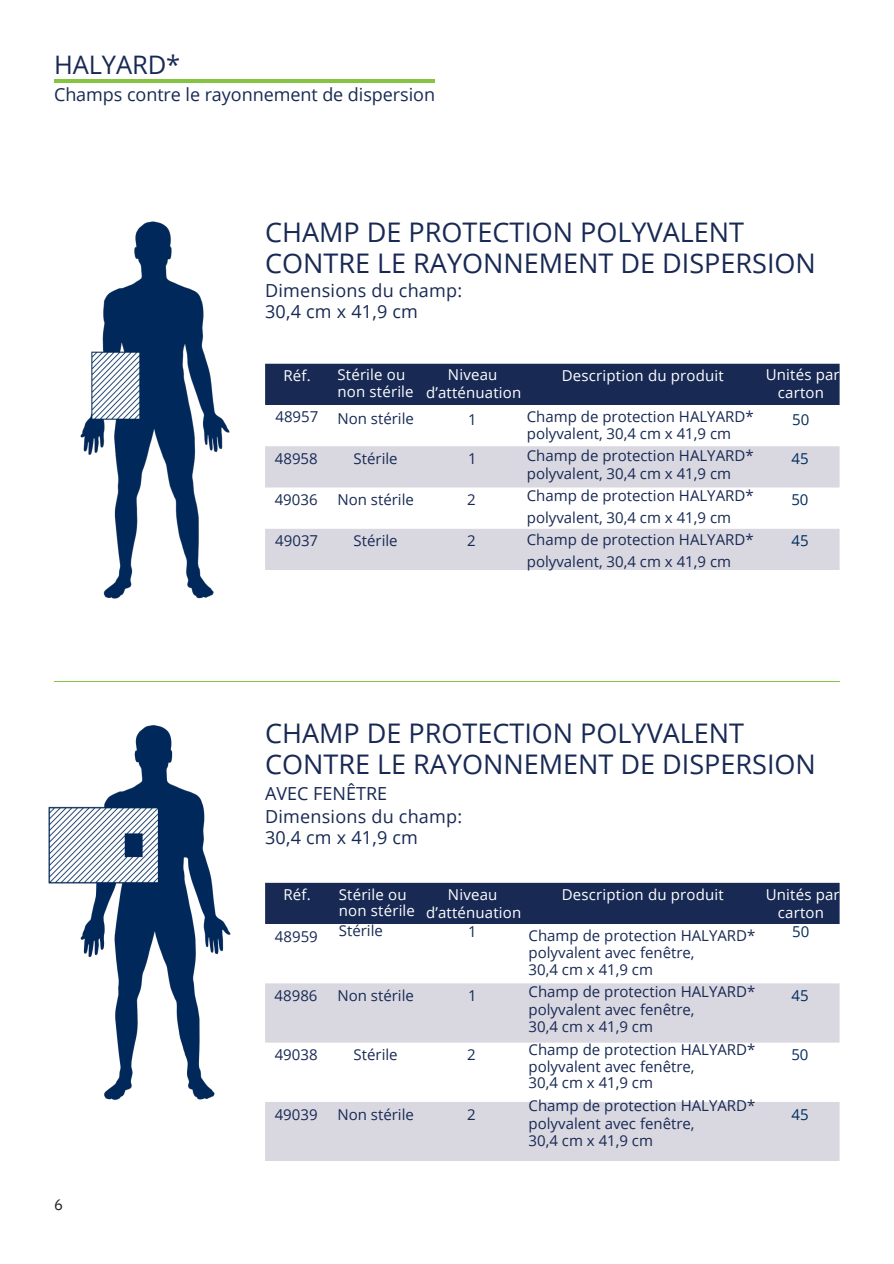
<style>
.page{position:relative;width:894px;height:1264px;background:#fff}
.page>*{position:absolute;margin:0;border:0;box-sizing:border-box;transform-origin:0 0}
.t1{font:27px/31.5px "Open Sans";color:#182954}
.t2{font:25.5px "Open Sans";letter-spacing:-.005em;color:#182954}
.t3{font:18px/21.9px "Open Sans";color:#182954}
.t4{font:15px/16.8px "Open Sans";color:#182954}
.t5{font:15px/18px "Open Sans";letter-spacing:.01em;color:#fff;text-align:center}
.t6{font:15px "Open Sans";color:#002c5c}
.t7{font:15px "IBM Plex Sans";color:#231f20}
</style>
<div class="page">
<img style="left:48px;top:725px;width:183px;height:375px">
<img style="left:80px;top:221px;width:150px;height:378px">
<hr style="left:54px;top:680px;width:785px;height:1px;background:#85c442">
<hr style="left:54px;top:79px;width:380px;height:3px;background:#85c442">
<div style="left:265px;top:364px;width:574px;height:41px;background:#182954"></div>
<svg style="left:265px;top:446px;width:574px;height:124px;fill:#d9d8e1"></svg>
<div style="left:265px;top:882px;width:574px;height:42px;background:#182954"></div>
<svg style="left:265px;top:983px;width:574px;height:178px;fill:#d9d8e1"></svg>
<h2 class="t2" style="left:54px;top:47px;width:128px">HALYARD*</h2>
<p class="t3" style="left:54px;top:83px;width:382px">Champs contre le rayonnement de dispersion</p>
<h1 class="t1" style="left:265px;top:215px;width:552px">CHAMP DE PROTECTION POLYVALENT<br>CONTRE LE RAYONNEMENT DE DISPERSION</h1>
<p class="t3" style="left:265px;top:279px;width:198px;line-height:21.3px">Dimensions du champ:<br>30,4 cm x 41,9 cm</p>
<p class="t5" style="left:283px;top:366px;width:29px">Réf.</p>
<p class="t4" style="left:275px;top:408px;width:44px">48957</p>
<p class="t4" style="left:275px;top:449px;width:44px">48958</p>
<p class="t4" style="left:274px;top:490px;width:44px">49036</p>
<p class="t4" style="left:275px;top:532px;width:44px">49037</p>
<h2 class="t5" style="left:337px;top:366px;width:78px;line-height:16.8px;text-align:left">Stérile ou non stérile</h2>
<p class="t4" style="left:337px;top:410px;width:78px">Non stérile</p>
<p class="t4" style="left:353px;top:449px;width:46px">Stérile</p>
<p class="t4" style="left:337px;top:490px;width:78px">Non stérile</p>
<p class="t4" style="left:353px;top:532px;width:46px">Stérile</p>
<p class="t5" style="left:426px;top:365px;width:97px">Niveau d’atténuation</p>
<p class="t4" style="left:468px;top:411px;width:10px">1</p>
<p class="t5" style="left:561px;top:366px;width:163px">Description du produit</p>
<p class="t4" style="left:526px;top:407px;width:228px">Champ de protection HALYARD* polyvalent, 30,4 cm x 41,9 cm</p>
<p class="t4" style="left:526px;top:446px;width:228px;line-height:18px">Champ de protection HALYARD* polyvalent, 30,4 cm x 41,9 cm</p>
<p class="t4" style="left:526px;top:484px;width:228px;line-height:22.2px">Champ de protection HALYARD* polyvalent, 30,4 cm x 41,9 cm<br>Champ de protection HALYARD* polyvalent, 30,4 cm x 41,9 cm</p>
<p class="t4" style="left:468px;top:449px;width:10px">1</p>
<p class="t4" style="left:467px;top:490px;width:10px">2</p>
<p class="t4" style="left:467px;top:532px;width:10px">2</p>
<p class="t5" style="left:765px;top:365px;width:75px">Unités par carton</p>
<p class="t6" style="left:792px;top:409px;width:19px">50</p>
<p class="t6" style="left:791px;top:447px;width:19px">45</p>
<p class="t6" style="left:791px;top:489px;width:19px">50</p>
<p class="t6" style="left:791px;top:530px;width:19px">45</p>
<h1 class="t1" style="left:265px;top:716px;width:552px">CHAMP DE PROTECTION POLYVALENT<br>CONTRE LE RAYONNEMENT DE DISPERSION</h1>
<p class="t3" style="left:265px;top:782px;width:198px">AVEC FENÊTRE<br>Dimensions du champ:<br>30,4 cm x 41,9 cm</p>
<h1 class="t7" style="left:54px;top:1194px;width:10px">6</h1>
<p class="t5" style="left:283px;top:885px;width:29px">Réf.</p>
<p class="t4" style="left:275px;top:927px;width:44px">48959</p>
<p class="t4" style="left:274px;top:986px;width:44px">48986</p>
<p class="t4" style="left:274px;top:1046px;width:44px">49038</p>
<p class="t4" style="left:275px;top:1105px;width:44px">49039</p>
<p class="t5" style="left:339px;top:885px;width:78px;line-height:16.8px;text-align:left">Stérile ou non stérile</p>
<p class="t4" style="left:339px;top:921px;width:46px">Stérile</p>
<p class="t5" style="left:426px;top:884px;width:97px">Niveau d’atténuation</p>
<p class="t4" style="left:468px;top:922px;width:10px">1</p>
<p class="t4" style="left:337px;top:986px;width:78px">Non stérile</p>
<p class="t4" style="left:353px;top:1046px;width:46px">Stérile</p>
<p class="t4" style="left:468px;top:986px;width:10px">1</p>
<p class="t4" style="left:467px;top:1046px;width:10px">2</p>
<p class="t4" style="left:337px;top:1105px;width:78px">Non stérile</p>
<p class="t4" style="left:467px;top:1105px;width:10px">2</p>
<p class="t5" style="left:561px;top:885px;width:163px">Description du produit</p>
<p class="t4" style="left:528px;top:926px;width:228px">Champ de protection HALYARD* polyvalent avec fenêtre,<br>30,4 cm x 41,9 cm</p>
<p class="t4" style="left:528px;top:982px;width:228px;line-height:17.4px">Champ de protection HALYARD* polyvalent avec fenêtre,<br>30,4 cm x 41,9 cm</p>
<p class="t4" style="left:528px;top:1040px;width:228px">Champ de protection HALYARD* polyvalent avec fenêtre,<br>30,4 cm x 41,9 cm</p>
<p class="t4" style="left:528px;top:1096px;width:228px;line-height:17.4px">Champ de protection HALYARD* polyvalent avec fenêtre,<br>30,4 cm x 41,9 cm</p>
<p class="t5" style="left:765px;top:884px;width:75px">Unités par carton</p>
<p class="t6" style="left:792px;top:920px;width:19px">50</p>
<p class="t6" style="left:791px;top:985px;width:19px">45</p>
<p class="t6" style="left:791px;top:1044px;width:19px">50</p>
<p class="t6" style="left:791px;top:1103px;width:19px">45</p>
</div>
